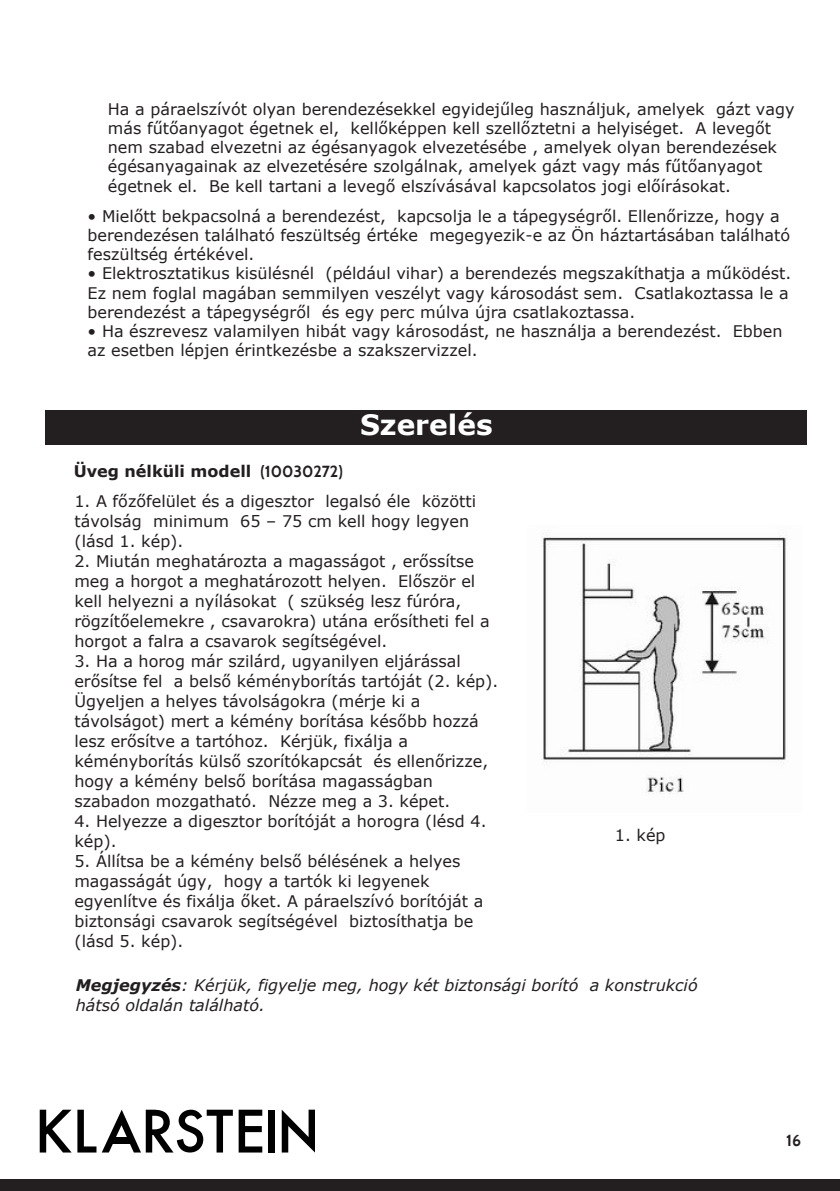
<style>
.page{position:relative;width:840px;height:1191px;background:#fff}
.page>*{position:absolute;margin:0;border:0;box-sizing:border-box;transform-origin:0 0}
.Super_Headline{font:700 28px "Verdana";color:#fff}
.t1{font:16px/20px "Verdana";color:#231f20}
.Hinweis{font:italic 16px/20px "Verdana";color:#231f20}
.Überschrift_2{font:700 16px "Verdana";color:#231f20}
.t2{font:700 16px "Cabin";color:#231f20}
.s1{font-family:"Cabin"}
.s2{font-weight:700}
</style>
<div class="page">
<div style="left:0;top:1179px;width:839px;height:12px;background:#231f20"></div>
<svg style="left:40px;top:1109px;width:56px;height:43px"></svg>
<div style="left:268px;top:1109px;width:7px;height:43px;background:#000"></div>
<svg style="left:102px;top:1109px;width:160px;height:43px"></svg>
<div style="left:110px;top:1137px;width:23px;height:6px;background:#000"></div>
<svg style="left:281px;top:1109px;width:34px;height:43px"></svg>
<div style="left:45px;top:410px;width:761px;height:35px;background:#231f20"></div>
<img style="left:541px;top:536px;width:247px;height:258px">
<p class="t1" style="left:108px;top:99px;width:687px;line-height:19.2px">Ha a páraelszívót olyan berendezésekkel egyidejűleg használjuk, amelyek gázt vagy más fűtőanyagot égetnek el, kellőképpen kell szellőztetni a helyiséget. A levegőt nem szabad elvezetni az égésanyagok elvezetésébe , amelyek olyan berendezések égésanyagainak az elvezetésére szolgálnak, amelyek gázt vagy más fűtőanyagot égetnek el. Be kell tartani a levegő elszívásával kapcsolatos jogi előírásokat.</p>
<p class="t1" style="left:88px;top:206px;width:703px;line-height:19.2px">• Mielőtt bekpacsolná a berendezést, kapcsolja le a tápegységről. Ellenőrizze, hogy a berendezésen található feszültség értéke megegyezik-e az Ön háztartásában található feszültség értékével.</p>
<p class="t1" style="left:88px;top:264px;width:704px;line-height:19.2px">• Elektrosztatikus kisülésnél (például vihar) a berendezés megszakíthatja a működést.<br>Ez nem foglal magában semmilyen veszélyt vagy károsodást sem. Csatlakoztassa le a berendezést a tápegységről és egy perc múlva újra csatlakoztassa.</p>
<p class="t1" style="left:88px;top:321px;width:696px;line-height:19.2px">• Ha észrevesz valamilyen hibát vagy károsodást, ne használja a berendezést. Ebben az esetben lépjen érintkezésbe a szakszervizzel.</p>
<p class="Super_Headline" style="left:360px;top:405px;width:134px">Szerelés</p>
<p class="Überschrift_2" style="left:74px;top:460px;width:270px">Üveg nélküli modell <span class="s1">(10030272)</span></p>
<p class="t1" style="left:74px;top:490px;width:403px">1. A főzőfelület és a digesztor legalsó éle közötti távolság minimum 65 – 75 cm kell hogy legyen (lásd 1. kép).</p>
<p class="t1" style="left:74px;top:550px;width:416px">2. Miután meghatározta a magasságot , erőssítse meg a horgot a meghatározott helyen. Először el kell helyezni a nyílásokat ( szükség lesz fúróra, rögzítőelemekre , csavarokra) utána erősítheti fel a horgot a falra a csavarok segítségével.</p>
<p class="t1" style="left:74px;top:650px;width:425px">3. Ha a horog már szilárd, ugyanilyen eljárással erősítse fel a belső kéményborítás tartóját (2. kép).<br>Ügyeljen a helyes távolságokra (mérje ki a távolságot) mert a kémény borítása később hozzá lesz erősítve a tartóhoz. Kérjük, fixálja a kéményborítás külső szorítókapcsát és ellenőrizze, hogy a kémény belső borítása magasságban szabadon mozgatható. Nézze meg a 3. képet.</p>
<p class="t1" style="left:74px;top:810px;width:413px">4. Helyezze a digesztor borítóját a horogra (lésd 4. kép).</p>
<p class="t1" style="left:74px;top:850px;width:410px">5. Állítsa be a kémény belső bélésének a helyes magasságát úgy, hogy a tartók ki legyenek egyenlítve és fixálja őket. A páraelszívó borítóját a biztonsági csavarok segítségével biztosíthatja be (lásd 5. kép).</p>
<p class="Hinweis" style="left:76px;top:974px;width:623px"><span class="s2">Megjegyzés</span>: Kérjük, figyelje meg, hogy két biztonsági borító a konstrukció hátsó oldalán található.</p>
<p class="t1" style="left:614px;top:825px;width:52px">1. kép</p>
<p class="t2" style="left:785px;top:1130px;width:16px">16</p>
</div>
